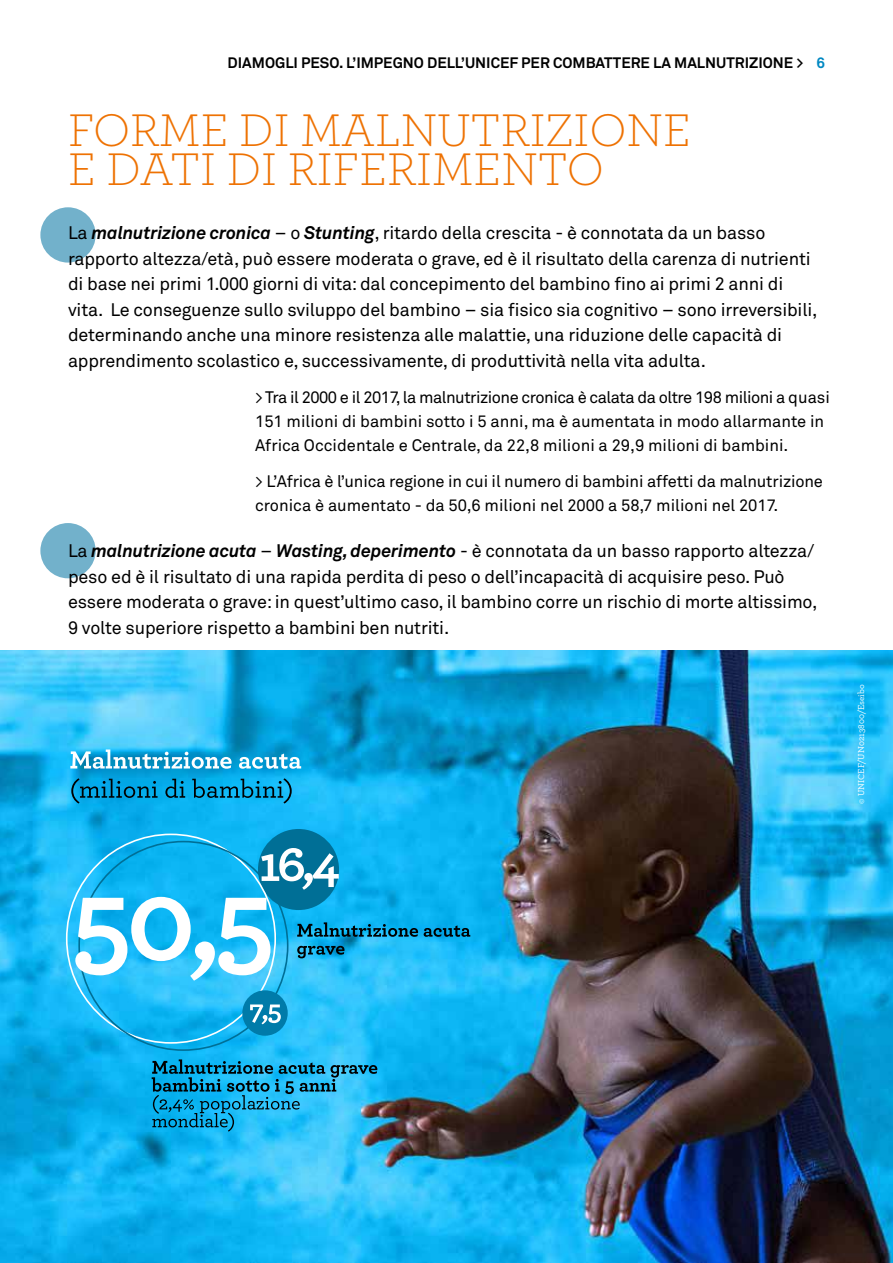
<style>
.page{position:relative;width:893px;height:1263px;background:#fff}
.page>*{position:absolute;margin:0;border:0;box-sizing:border-box;transform-origin:0 0}
.t1{font:300 48px/39px "Archer Pro";color:#ee7203}
.t2{font:18px/25.5px "Akkurat";letter-spacing:-.01em;color:#000}
.t3{font:16.5px/24px "Akkurat";color:#000}
.t4{font:700 15px "Akkurat";color:#000}
.t5{font:500 9px "Archer Pro";color:#fff}
.s1{color:#0088c2}
.s2{font-weight:700;font-style:italic}
</style>
<div class="page">
<div style="left:40px;top:523px;width:56px;height:55px;background:#72b1cb;border-radius:50%"></div>
<div style="left:40px;top:207px;width:56px;height:56px;background:#72b1cb;border-radius:50%"></div>
<img style="left:0;top:651px;width:893px;height:612px">
<svg style="left:70px;top:749px;width:162px;height:20px"></svg>
<svg style="left:239px;top:753px;width:62px;height:16px"></svg>
<svg style="left:71px;top:778px;width:87px;height:25px"></svg>
<svg style="left:165px;top:779px;width:20px;height:19px"></svg>
<svg style="left:192px;top:778px;width:100px;height:25px"></svg>
<svg style="left:424px;top:925px;width:46px;height:12px"></svg>
<svg style="left:152px;top:1059px;width:225px;height:73px"></svg>
<svg style="left:66px;top:833px;width:352px;height:218px"></svg>
<p class="t4" style="left:228px;top:53px;width:599px">DIAMOGLI PESO. L’IMPEGNO DELL’UNICEF PER COMBATTERE LA MALNUTRIZIONE &gt; <span class="s1">6</span></p>
<h1 class="t1" style="left:68px;top:109px;width:624px">FORME DI MALNUTRIZIONE<br>E DATI DI RIFERIMENTO</h1>
<p class="t2" style="left:68px;top:221px;width:751px">La <span class="s2">malnutrizione cronica</span> – o <span class="s2">Stunting</span>, ritardo della crescita - è connotata da un basso rapporto altezza/età, può essere moderata o grave, ed è il risultato della carenza di nutrienti di base nei primi 1.000 giorni di vita: dal concepimento del bambino fino ai primi 2 anni di vita. Le conseguenze sullo sviluppo del bambino – sia fisico sia cognitivo – sono irreversibili, determinando anche una minore resistenza alle malattie, una riduzione delle capacità di apprendimento scolastico e, successivamente, di produttività nella vita adulta.</p>
<p class="t3" style="left:255px;top:385px;width:576px">&gt; Tra il 2000 e il 2017, la malnutrizione cronica è calata da oltre 198 milioni a quasi<br>151 milioni di bambini sotto i 5 anni, ma è aumentata in modo allarmante in<br>Africa Occidentale e Centrale, da 22,8 milioni a 29,9 milioni di bambini.</p>
<p class="t3" style="left:255px;top:469px;width:569px">&gt; L’Africa è l’unica regione in cui il numero di bambini affetti da malnutrizione cronica è aumentato - da 50,6 milioni nel 2000 a 58,7 milioni nel 2017.</p>
<p class="t2" style="left:68px;top:539px;width:751px">La <span class="s2">malnutrizione acuta</span> – <span class="s2">Wasting, deperimento</span> - è connotata da un basso rapporto altezza/ peso ed è il risultato di una rapida perdita di peso o dell’incapacità di acquisire peso. Può essere moderata o grave: in quest’ultimo caso, il bambino corre un rischio di morte altissimo, 9 volte superiore rispetto a bambini ben nutriti.</p>
<p class="t5" style="left:855px;top:804px;width:121px;rotate:-90deg">© UNICEF/UN0213800/Eseibo</p>
</div>
